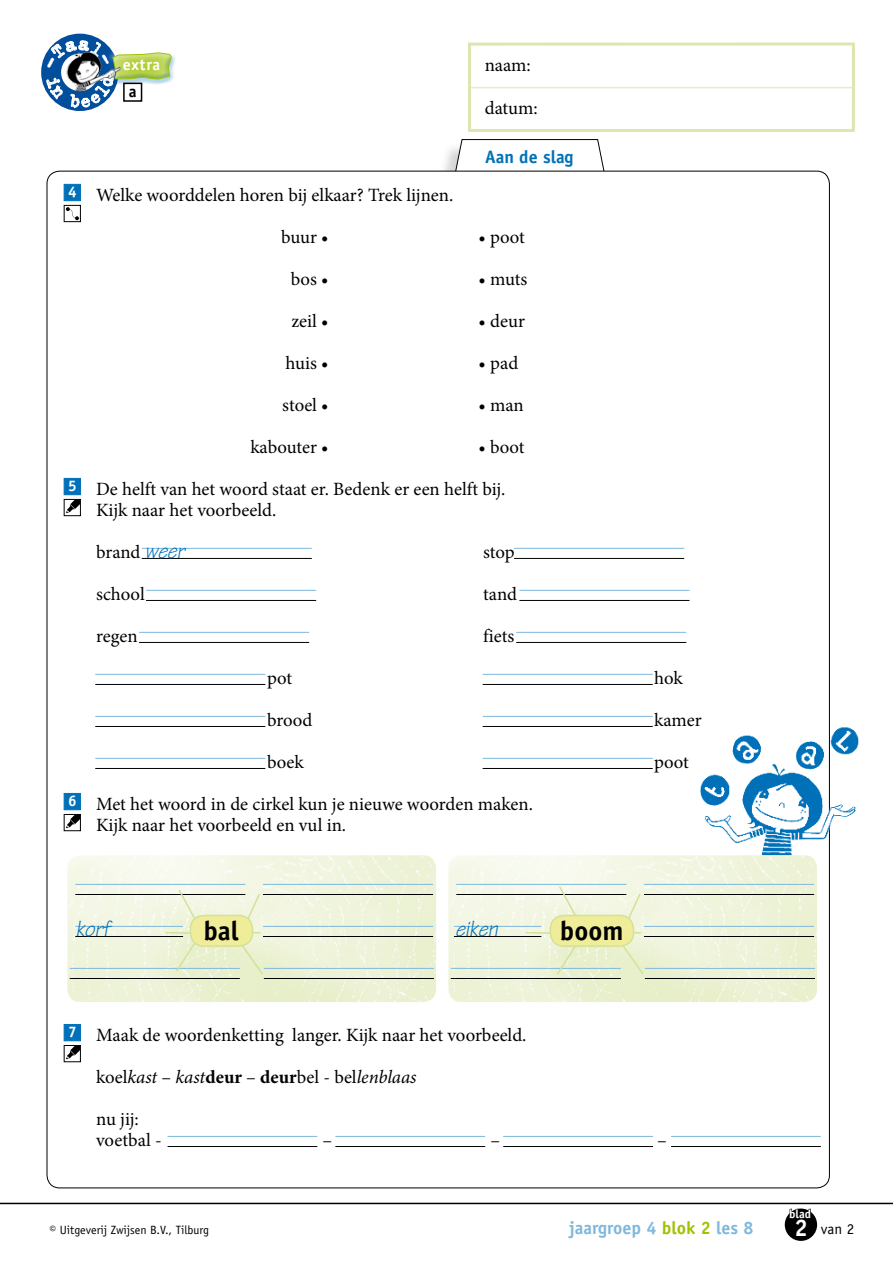
<style>
.page{position:relative;width:893px;height:1263px;background:#fff}
.page>*{position:absolute;margin:0;border:0;box-sizing:border-box;transform-origin:0 0}
.t1{font:700 27px "Officina Sans Std";color:#000}
.t2{font:italic 23.25px "Tekton Pro";color:#0071b9}
.t3{font:18.75px/21px "Minion Pro";color:#000}
.t4{font:italic 18.75px "Minion Pro";letter-spacing:-.005em;color:#000}
.t5{font:700 18px "Officina Sans Std";color:#80b8dc}
.t6{font:700 18px "Officina Sans Std";color:#0071b9}
.t7{font:700 16.35px "Officina Sans Std";color:#000}
.t8{font:700 16.05px "Officina Sans Std";letter-spacing:.04em;color:#fff}
.t9{font:700 15.3px "Officina Sans Std";color:#fff}
.t10{font:15px "Officina Sans Std";color:#000}
.t11{font:12px "Officina Sans Std";color:#000}
.t12{font:700 12px "Officina Sans Std";color:#fff}
.s1{font-family:"Tekton Pro";font-style:italic;font-size:23.25px;color:#0071b9}
.s2{font-style:normal}
.s3{font-weight:700;font-style:normal}
.s4{color:#9fc204}
.s5{font-weight:700;font-size:24px;color:#fff}
</style>
<div class="page">
<div style="left:437px;top:142px;width:164px;height:50px;background:#c6c7c8;opacity:.75"></div>
<svg style="left:455px;top:139px;width:150px;height:32px"></svg>
<div style="left:47px;top:171px;width:782px;height:1017px;background:#fff;border-radius:13px"></div>
<div style="left:41px;top:34px;width:78px;height:77px;border:20px solid #004e9c;border-radius:50%"></div>
<div style="left:111px;top:52px;width:66px;height:32px;background:#0071b9;opacity:.3"></div>
<svg style="left:468px;top:42px;width:387px;height:90px"></svg>
<hr style="left:471px;top:87px;width:382px;height:1px;background:#e5edc5">
<hr style="left:0;top:1203px;width:893px;height:1px;background:#000">
<img style="left:700px;top:711px;width:159px;height:151px">
<svg style="left:63px;top:184px;width:18px;height:38px"></svg>
<svg style="left:63px;top:478px;width:18px;height:38px"></svg>
<svg style="left:63px;top:793px;width:18px;height:38px"></svg>
<svg style="left:63px;top:1024px;width:18px;height:38px"></svg>
<div style="left:785px;top:1208px;width:32px;height:33px;background:#000;border-radius:50%"></div>
<svg style="left:789px;top:1208px;width:23px;height:6px"></svg>
<hr style="left:142px;top:548px;width:170px;height:1px;background:#80b8dc">
<hr style="left:142px;top:558px;width:170px;height:1px;background:#000">
<hr style="left:146px;top:590px;width:170px;height:1px;background:#80b8dc">
<hr style="left:146px;top:600px;width:170px;height:1px;background:#000">
<hr style="left:514px;top:548px;width:170px;height:1px;background:#80b8dc">
<hr style="left:514px;top:558px;width:170px;height:1px;background:#000">
<hr style="left:168px;top:1136px;width:149px;height:1px;background:#80b8dc">
<hr style="left:168px;top:1146px;width:149px;height:1px;background:#000">
<hr style="left:335px;top:1136px;width:150px;height:1px;background:#80b8dc">
<hr style="left:335px;top:1146px;width:150px;height:1px;background:#000">
<hr style="left:503px;top:1136px;width:150px;height:1px;background:#80b8dc">
<hr style="left:503px;top:1146px;width:150px;height:1px;background:#000">
<hr style="left:671px;top:1136px;width:150px;height:1px;background:#80b8dc">
<hr style="left:671px;top:1146px;width:150px;height:1px;background:#000">
<hr style="left:519px;top:590px;width:170px;height:1px;background:#80b8dc">
<hr style="left:519px;top:600px;width:170px;height:1px;background:#000">
<hr style="left:516px;top:632px;width:170px;height:1px;background:#80b8dc">
<hr style="left:516px;top:642px;width:170px;height:1px;background:#000">
<hr style="left:139px;top:632px;width:170px;height:1px;background:#80b8dc">
<hr style="left:139px;top:642px;width:170px;height:1px;background:#000">
<hr style="left:95px;top:674px;width:170px;height:1px;background:#80b8dc">
<hr style="left:95px;top:684px;width:170px;height:1px;background:#000">
<hr style="left:95px;top:716px;width:170px;height:1px;background:#80b8dc">
<hr style="left:95px;top:726px;width:170px;height:1px;background:#000">
<hr style="left:95px;top:758px;width:170px;height:1px;background:#80b8dc">
<hr style="left:95px;top:768px;width:170px;height:1px;background:#000">
<hr style="left:483px;top:674px;width:170px;height:1px;background:#80b8dc">
<hr style="left:483px;top:684px;width:170px;height:1px;background:#000">
<hr style="left:483px;top:716px;width:170px;height:1px;background:#80b8dc">
<hr style="left:483px;top:726px;width:170px;height:1px;background:#000">
<hr style="left:483px;top:758px;width:170px;height:1px;background:#80b8dc">
<hr style="left:483px;top:768px;width:170px;height:1px;background:#000">
<img style="left:67px;top:855px;width:369px;height:147px">
<img style="left:448px;top:855px;width:369px;height:147px">
<div style="left:190px;top:915px;width:62px;height:31px;background:#f0ed9a;border-radius:13px"></div>
<div style="left:190px;top:915px;width:63px;height:32px;border:2px solid #d3e199;border-radius:13px"></div>
<div style="left:550px;top:915px;width:83px;height:31px;background:#f0ed9a;border-radius:14px"></div>
<div style="left:550px;top:915px;width:84px;height:32px;border:2px solid #d3e199;border-radius:14px"></div>
<hr style="left:263px;top:884px;width:170px;height:1px;background:#80b8dc">
<hr style="left:263px;top:894px;width:170px;height:1px;background:#000">
<hr style="left:644px;top:884px;width:170px;height:1px;background:#80b8dc">
<hr style="left:644px;top:894px;width:170px;height:1px;background:#000">
<hr style="left:263px;top:926px;width:170px;height:1px;background:#80b8dc">
<hr style="left:263px;top:936px;width:170px;height:1px;background:#000">
<hr style="left:644px;top:926px;width:170px;height:1px;background:#80b8dc">
<hr style="left:644px;top:936px;width:170px;height:1px;background:#000">
<hr style="left:264px;top:968px;width:170px;height:1px;background:#80b8dc">
<hr style="left:264px;top:978px;width:170px;height:1px;background:#000">
<hr style="left:645px;top:968px;width:170px;height:1px;background:#80b8dc">
<hr style="left:645px;top:978px;width:170px;height:1px;background:#000">
<hr style="left:70px;top:968px;width:170px;height:1px;background:#80b8dc">
<hr style="left:70px;top:978px;width:170px;height:1px;background:#000">
<hr style="left:451px;top:968px;width:170px;height:1px;background:#80b8dc">
<hr style="left:451px;top:978px;width:170px;height:1px;background:#000">
<hr style="left:75px;top:884px;width:170px;height:1px;background:#80b8dc">
<hr style="left:75px;top:894px;width:170px;height:1px;background:#000">
<hr style="left:75px;top:926px;width:108px;height:1px;background:#80b8dc">
<hr style="left:75px;top:936px;width:108px;height:1px;background:#000">
<hr style="left:454px;top:926px;width:87px;height:1px;background:#80b8dc">
<hr style="left:454px;top:936px;width:87px;height:1px;background:#000">
<hr style="left:456px;top:884px;width:170px;height:1px;background:#80b8dc">
<hr style="left:456px;top:894px;width:170px;height:1px;background:#000">
<svg style="left:246px;top:892px;width:15px;height:28px"></svg>
<svg style="left:627px;top:892px;width:15px;height:28px"></svg>
<svg style="left:175px;top:941px;width:22px;height:32px"></svg>
<svg style="left:555px;top:944px;width:22px;height:32px"></svg>
<svg style="left:177px;top:888px;width:20px;height:33px"></svg>
<svg style="left:558px;top:885px;width:19px;height:33px"></svg>
<svg style="left:240px;top:943px;width:24px;height:33px"></svg>
<svg style="left:620px;top:943px;width:25px;height:33px"></svg>
<svg style="left:164px;top:931px;width:29px;height:4px"></svg>
<svg style="left:524px;top:931px;width:29px;height:4px"></svg>
<svg style="left:46px;top:40px;width:125px;height:68px"></svg>
<p class="t9" style="left:68px;top:182px;width:10px">4</p>
<p class="t9" style="left:68px;top:476px;width:10px">5</p>
<p class="t9" style="left:68px;top:791px;width:10px">6</p>
<p class="t8" style="left:123px;top:54px;width:39px">extra</p>
<p class="t7" style="left:129px;top:82px;width:9px">a</p>
<p class="t3" style="left:485px;top:54px;width:48px">naam:</p>
<p class="t3" style="left:485px;top:97px;width:54px">datum:</p>
<p class="t6" style="left:485px;top:146px;width:90px">Aan de slag</p>
<p class="t3" style="left:96px;top:185px;width:359px">Welke woorddelen horen bij elkaar? Trek lijnen.</p>
<p class="t3" style="left:281px;top:227px;width:49px">buur •</p>
<p class="t3" style="left:479px;top:227px;width:48px">• poot</p>
<p class="t3" style="left:291px;top:269px;width:39px">bos •</p>
<p class="t3" style="left:479px;top:269px;width:50px">• muts</p>
<p class="t3" style="left:291px;top:311px;width:39px">zeil •</p>
<p class="t3" style="left:479px;top:311px;width:48px">• deur</p>
<p class="t3" style="left:286px;top:353px;width:45px">huis •</p>
<p class="t3" style="left:479px;top:353px;width:41px">• pad</p>
<p class="t3" style="left:282px;top:395px;width:48px">stoel •</p>
<p class="t3" style="left:479px;top:395px;width:47px">• man</p>
<p class="t3" style="left:250px;top:437px;width:80px">kabouter •</p>
<p class="t3" style="left:479px;top:437px;width:48px">• boot</p>
<p class="t3" style="left:96px;top:479px;width:411px">De helft van het woord staat er. Bedenk er een helft bij.<br>Kijk naar het voorbeeld.</p>
<p class="t3" style="left:96px;top:542px;width:90px">brand <span class="s1">weer</span></p>
<p class="t3" style="left:483px;top:542px;width:33px">stop</p>
<p class="t3" style="left:96px;top:584px;width:50px">school</p>
<p class="t3" style="left:483px;top:584px;width:35px">tand</p>
<p class="t3" style="left:96px;top:626px;width:43px">regen</p>
<p class="t3" style="left:483px;top:626px;width:33px">fiets</p>
<p class="t3" style="left:267px;top:668px;width:27px">pot</p>
<p class="t3" style="left:654px;top:668px;width:30px">hok</p>
<p class="t3" style="left:267px;top:710px;width:47px">brood</p>
<p class="t3" style="left:654px;top:710px;width:49px">kamer</p>
<p class="t3" style="left:267px;top:752px;width:38px">boek</p>
<p class="t3" style="left:654px;top:752px;width:36px">poot</p>
<p class="t3" style="left:96px;top:794px;width:438px">Met het woord in de cirkel kun je nieuwe woorden maken.<br>Kijk naar het voorbeeld en vul in.</p>
<p class="t2" style="left:76px;top:915px;width:36px">korf</p>
<p class="t2" style="left:456px;top:915px;width:44px">eiken</p>
<h1 class="t1" style="left:203px;top:914px;width:37px">bal</h1>
<h1 class="t1" style="left:560px;top:914px;width:65px">boom</h1>
<p class="t9" style="left:68px;top:1022px;width:10px">7</p>
<p class="t3" style="left:96px;top:1025px;width:432px">Maak de woordenketting langer. Kijk naar het voorbeeld.</p>
<p class="t4" style="left:96px;top:1064px;width:322px"><span class="s2">koel</span>kast <span class="s2">–</span> kast<span class="s3">deur</span> <span class="s2">–</span> <span class="s3">deur</span><span class="s2">bel - bel</span>lenblaas</p>
<p class="t3" style="left:96px;top:1109px;width:67px">nu jij: voetbal -</p>
<p class="t3" style="left:323px;top:1130px;width:11px">–</p>
<p class="t3" style="left:491px;top:1130px;width:11px">–</p>
<p class="t3" style="left:657px;top:1130px;width:11px">–</p>
<p class="t11" style="left:50px;top:1222px;width:161px">© Uitgeverij Zwijsen B.V., Tilburg</p>
<p class="t5" style="left:569px;top:1216px;width:186px">jaargroep 4 <span class="s4">blok 2</span> les 8</p>
<p class="t12" style="left:789px;top:1206px;width:23px">blad</p>
<p class="t10" style="left:794px;top:1220px;width:61px"><span class="s5">2</span> van 2</p>
</div>
